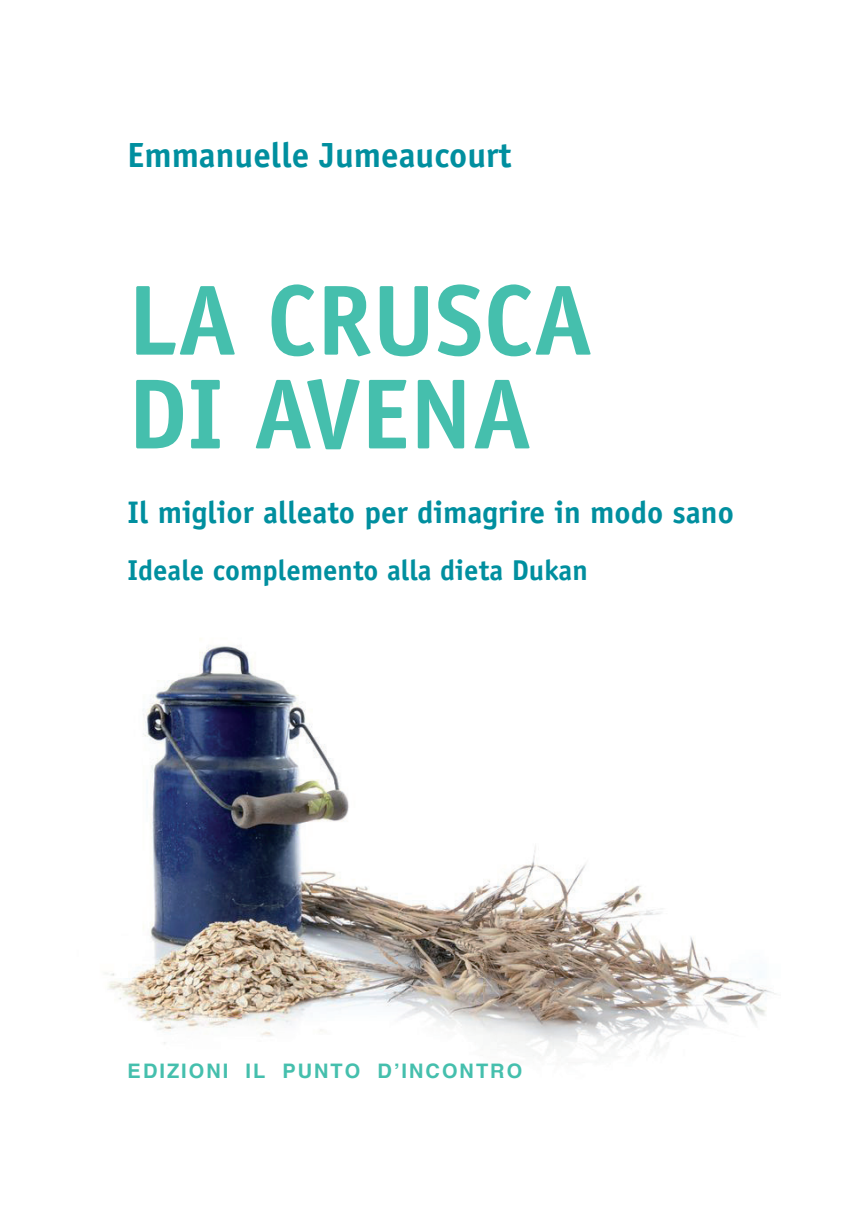
<style>
.page{position:relative;width:851px;height:1205px;background:#fff}
.page>*{position:absolute;margin:0;border:0;box-sizing:border-box;transform-origin:0 0}
.Titolo_3{font:700 100px "Officina Sans Std";color:#45bfad}
.Titolo_2{font:700 35px "Officina Sans Std";color:#008f9f}
.Titolo_3-2{font:700 31.25px "Officina Sans Std";color:#008f9f}
.Titolo_3-3{font:700 28.75px "Officina Sans Std";color:#008f9f}
.t1{font:700 20px "Switzerland";letter-spacing:.1em;color:#45bfad}
</style>
<div class="page">
<img style="left:105px;top:638px;width:671px;height:419px">
<p class="Titolo_2" style="left:128px;top:133px;width:385px">Emmanuelle Jumeaucourt</p>
<p class="Titolo_3" style="left:128px;top:258px;width:466px">LA CRUSCA</p>
<p class="Titolo_3" style="left:128px;top:352px;width:405px">DI AVENA</p>
<p class="Titolo_3-2" style="left:128px;top:493px;width:607px">Il miglior alleato per dimagrire in modo sano</p>
<p class="Titolo_3-3" style="left:128px;top:552px;width:461px">Ideale complemento alla dieta Dukan</p>
<p class="t1" style="left:128px;top:1058px;width:396px">EDIZIONI IL PUNTO D’INCONTRO</p>
</div>
